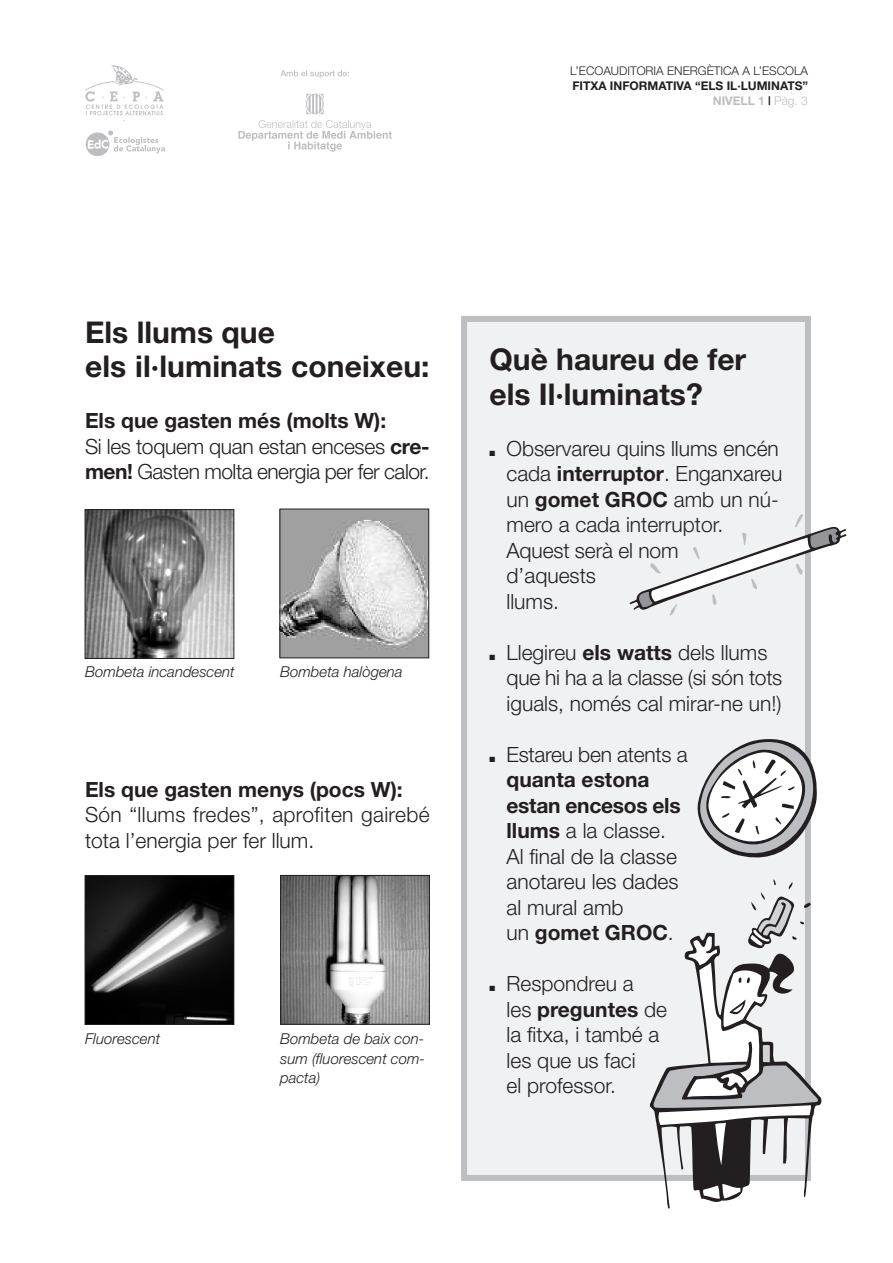
<style>
.page{position:relative;width:893px;height:1263px;background:#fff}
.page>*{position:absolute;margin:0;border:0;box-sizing:border-box;transform-origin:0 0}
.t1{font:700 30px/34.5px "Helvetica Neue";color:#231f20}
.t2{font:300 21px/25.5px "Helvetica Neue";color:#231f20}
.t3{font:300 21px/25.5px "Helvetica Neue";letter-spacing:-.025em;color:#231f20}
.t4{font:700 21px "Helvetica Neue";color:#231f20}
.t5{font:italic 300 15px/19.5px "Helvetica Neue";color:#231f20;text-align:justify}
.t6{font:700 12px/15px "Helvetica Neue";color:#231f20;text-align:right}
.t7{font:300 12px "Helvetica Neue";color:#231f20}
.s1{color:#bdbec1}
.s2{font-weight:300;color:#bdbec1}
.s3{font-weight:700}
</style>
<div class="page">
<div style="left:461px;top:316px;width:350px;height:865px;background:#f0f1f2;border:6px solid #bdbec1"></div>
<img style="left:87px;top:511px;width:145px;height:146px">
<div style="left:85px;top:509px;width:149px;height:150px;border:1px solid #231f20"></div>
<img style="left:87px;top:877px;width:145px;height:146px">
<div style="left:85px;top:875px;width:149px;height:150px;border:1px solid #231f20"></div>
<img style="left:282px;top:877px;width:146px;height:146px">
<div style="left:280px;top:875px;width:150px;height:150px;border:1px solid #231f20"></div>
<img style="left:282px;top:511px;width:145px;height:145px">
<div style="left:280px;top:509px;width:149px;height:149px;border:1px solid #231f20"></div>
<svg style="left:697px;top:732px;width:120px;height:140px"></svg>
<svg style="left:629px;top:514px;width:218px;height:102px"></svg>
<svg style="left:651px;top:879px;width:167px;height:320px"></svg>
<svg style="left:85px;top:65px;width:307px;height:91px"></svg>
<p class="t7" style="left:570px;top:66px;width:239px">L’ECOAUDITORIA ENERGÈTICA A L’ESCOLA</p>
<p class="t6" style="left:572px;top:79px;width:237px">FITXA INFORMATIVA “ELS IL·LUMINATS”<br><span class="s1">NIVELL 1</span> | <span class="s2">Pàg. 3</span></p>
<h1 class="t1" style="left:85px;top:318px;width:346px">Els llums que<br>els il·luminats coneixeu:</h1>
<p class="t3" style="left:85px;top:410px;width:346px"><span class="s3">Els que gasten més (molts W):<br></span>Si les toquem quan estan enceses <span class="s3">cre&shy;men!</span> Gasten molta energia per fer calor.</p>
<p class="t5" style="left:85px;top:663px;width:151px">Bombeta incandescent</p>
<p class="t5" style="left:280px;top:663px;width:124px">Bombeta halògena</p>
<p class="t4" style="left:85px;top:782px;width:319px">Els que gasten menys (pocs W):</p>
<p class="t2" style="left:85px;top:804px;width:346px">Són “llums fredes”, aprofiten gairebé tota l’energia per fer llum.</p>
<p class="t5" style="left:85px;top:1030px;width:77px">Fluorescent</p>
<p class="t5" style="left:280px;top:1030px;width:147px">Bombeta de baix con&shy;sum (fluorescent com&shy;pacta)</p>
<h1 class="t1" style="left:490px;top:345px;width:258px">Què haureu de fer els Il·luminats?</h1>
<p class="t2" style="left:507px;top:437px;width:277px;text-indent:-17px">■ Observareu quins llums encén cada <span class="s3">interruptor</span>. Enganxareu un <span class="s3">gomet GROC</span> amb un nú&shy;mero a cada interruptor.<br>Aquest serà el nom<br>d’aquests<br>llums.</p>
<p class="t2" style="left:507px;top:641px;width:277px;text-indent:-17px">■ Llegireu <span class="s3">els watts</span> dels llums que hi ha a la classe (si són tots iguals, només cal mirar-ne un!)</p>
<p class="t2" style="left:507px;top:743px;width:183px;text-indent:-17px">■ Estareu ben atents a <span class="s3">quanta estona estan encesos els llums</span> a la classe.<br>Al final de la classe anotareu les dades al mural amb<br>un <span class="s3">gomet GROC</span>.</p>
<p class="t2" style="left:507px;top:973px;width:162px;text-indent:-17px">■ Respondreu a<br>les <span class="s3">preguntes</span> de la fitxa, i també a les que us faci<br>el professor.</p>
</div>
